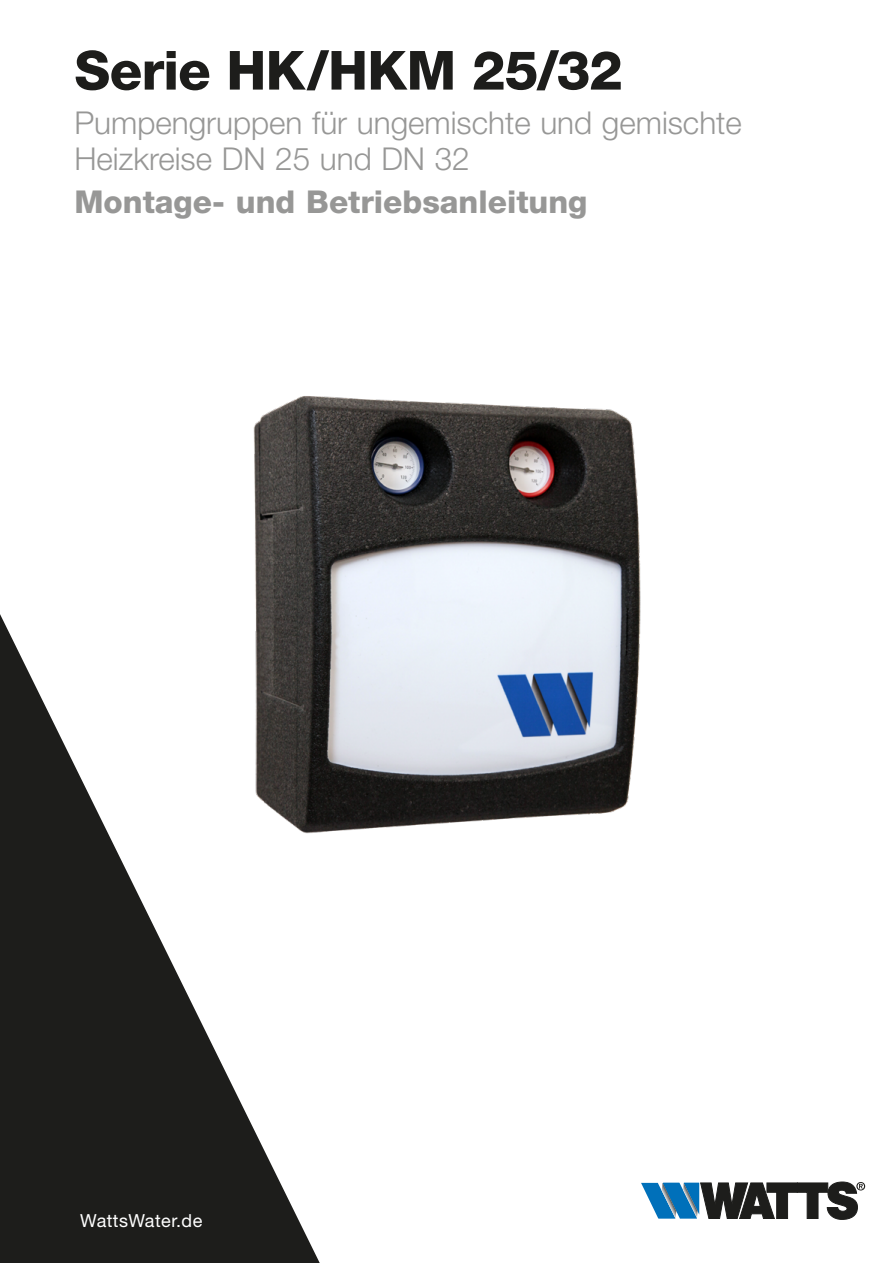
<style>
.page{position:relative;width:893px;height:1263px;background:#fff}
.page>*{position:absolute;margin:0;border:0;box-sizing:border-box;transform-origin:0 0}
.t1{font:800 54px "Helvetica Neue LT Std";letter-spacing:-.015em;color:#1d1d1b}
.t2{font:300 31.5px/36px "Helvetica Neue LT Std";color:#979796}
.t3{font:800 31.5px "Helvetica Neue LT Std";color:#979796}
.t4{font:18px "Helvetica Neue LT Std";letter-spacing:.025em;color:#fff}
</style>
<div class="page">
<img style="left:253px;top:396px;width:388px;height:437px">
<svg style="left:641px;top:1182px;width:224px;height:37px"></svg>
<svg style="left:0;top:614px;width:320px;height:649px;fill:#1d1d1b"></svg>
<h1 class="t1" style="left:74px;top:38px;width:550px">Serie HK/HKM 25/32</h1>
<p class="t2" style="left:74px;top:104px;width:669px">Pumpengruppen für ungemischte und gemischte<br>Heizkreise DN 25 und DN 32</p>
<p class="t3" style="left:74px;top:183px;width:515px">Montage- und Betriebsanleitung</p>
<p class="t4" style="left:80px;top:1210px;width:124px">WattsWater.de</p>
</div>
